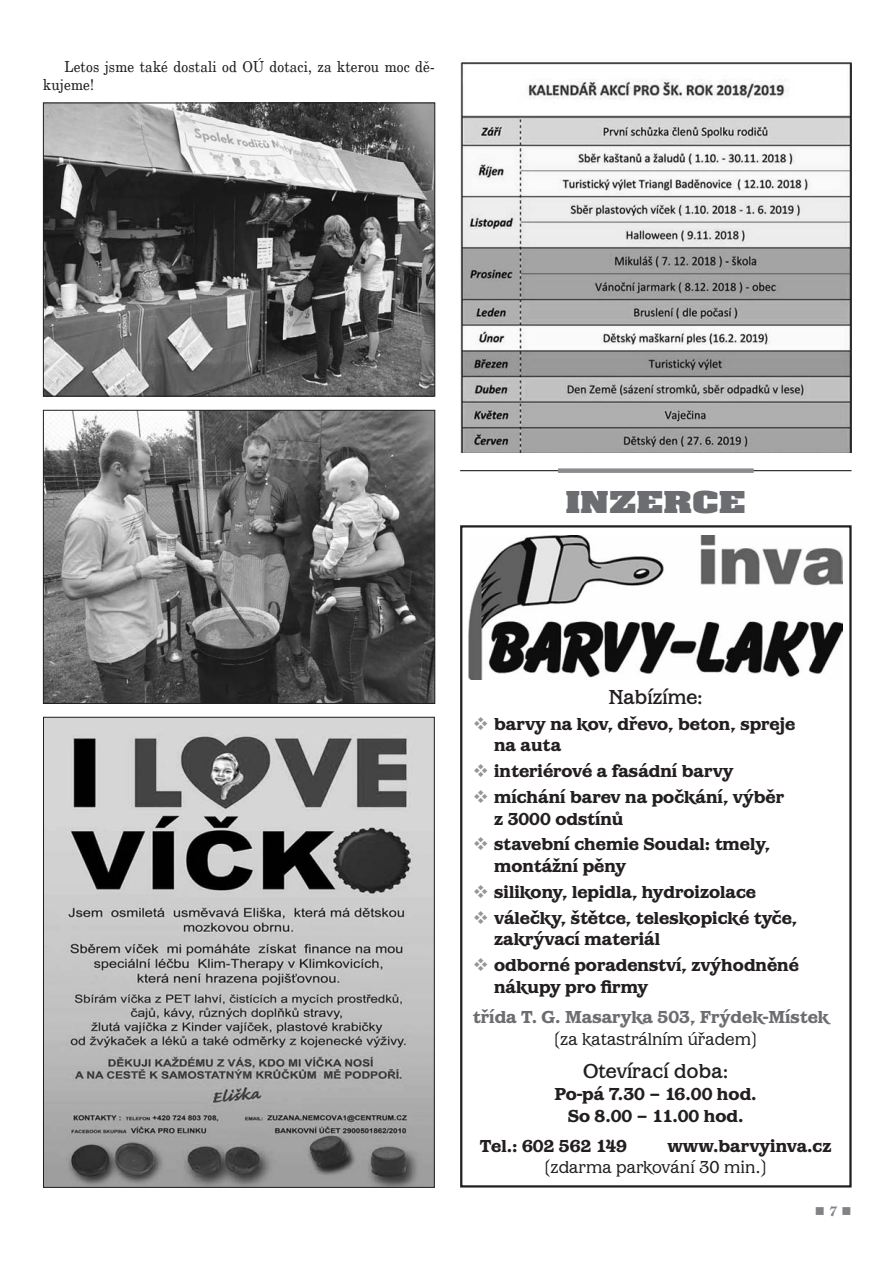
<style>
.page{position:relative;width:893px;height:1263px;background:#fff}
.page>*{position:absolute;margin:0;border:0;box-sizing:border-box;transform-origin:0 0}
.t1{font:700 33px "Aachen POT";letter-spacing:.025em;color:#6c6d70;scale:1.5 1}
.t2{font:500 21px "Barcelona Itc TOT";color:#231f20}
.t3{font:800 18px/21.6px "Barcelona Itc TOT";color:#231f20}
.t4{font:18px "Barcelona Itc TOT";color:#231f20}
.t5{font:800 18px "Barcelona Itc TOT";color:#6c6d70}
.t6{font:15px/18px "New Brunswick CE";letter-spacing:.015em;color:#231f20;scale:.9 1}
.t7{font:italic 700 13.5px "New Brunswick";color:#808285}
.s1{color:#939598}
</style>
<div class="page">
<img style="left:460px;top:62px;width:391px;height:390px">
<img style="left:45px;top:105px;width:388px;height:289px">
<div style="left:43px;top:103px;width:392px;height:293px;border:1px solid #231f20"></div>
<img style="left:45px;top:412px;width:388px;height:289px">
<div style="left:43px;top:410px;width:392px;height:293px;border:1px solid #231f20"></div>
<img style="left:45px;top:719px;width:387px;height:466px">
<hr style="left:460px;top:470px;width:391px;height:1px;background:#231f20">
<div style="left:558px;top:468px;width:195px;height:5px;background:#8a8c8f"></div>
<img style="left:468px;top:535px;width:374px;height:144px">
<div style="left:460px;top:525px;width:391px;height:662px;border:2px solid #231f20"></div>
<p class="t6" style="left:43px;top:57px;width:436px;text-indent:21px">Letos jsme také dostali od OÚ dotaci, za kterou moc dě&shy;kujeme!</p>
<h1 class="t1" style="left:566px;top:485px;width:121px">INZERCE</h1>
<p class="t2" style="left:608px;top:684px;width:96px">Nabízíme:</p>
<p class="t3" style="left:494px;top:713px;width:303px;text-indent:-21px"><span class="s1">❖</span> barvy na kov, dřevo, beton, spreje na auta</p>
<p class="t3" style="left:473px;top:760px;width:262px"><span class="s1">❖</span> interiérové a fasádní barvy</p>
<p class="t3" style="left:494px;top:786px;width:291px;text-indent:-21px"><span class="s1">❖</span> míchání barev na počkání, výběr z 3000 odstínů</p>
<p class="t3" style="left:494px;top:833px;width:278px;text-indent:-21px"><span class="s1">❖</span> stavební chemie Soudal: tmely, montážní pěny</p>
<p class="t3" style="left:473px;top:881px;width:284px"><span class="s1">❖</span> silikony, lepidla, hydroizolace</p>
<p class="t3" style="left:494px;top:907px;width:304px;text-indent:-21px"><span class="s1">❖</span> válečky, štětce, teleskopické tyče, zakrývací materiál</p>
<p class="t3" style="left:494px;top:954px;width:306px;text-indent:-21px"><span class="s1">❖</span> odborné poradenství, zvýhodněné nákupy pro firmy</p>
<p class="t5" style="left:473px;top:1006px;width:358px">třída T. G. Masaryka 503, Frýdek-Místek</p>
<p class="t4" style="left:554px;top:1028px;width:203px">(za katastrálním úřadem)</p>
<p class="t2" style="left:583px;top:1059px;width:147px">Otevírací doba:</p>
<p class="t3" style="left:554px;top:1083px;width:203px;text-align:center">Po-pá 7.30 – 16.00 hod.<br>So 8.00 – 11.00 hod.</p>
<p class="t3" style="left:480px;top:1135px;width:148px">Tel.: 602 562 149</p>
<p class="t3" style="left:667px;top:1135px;width:165px">www.barvyinva.cz</p>
<p class="t4" style="left:545px;top:1157px;width:223px">(zdarma parkování 30 min.)</p>
<p class="t7" style="left:814px;top:1202px;width:38px">■ 7 ■</p>
</div>
